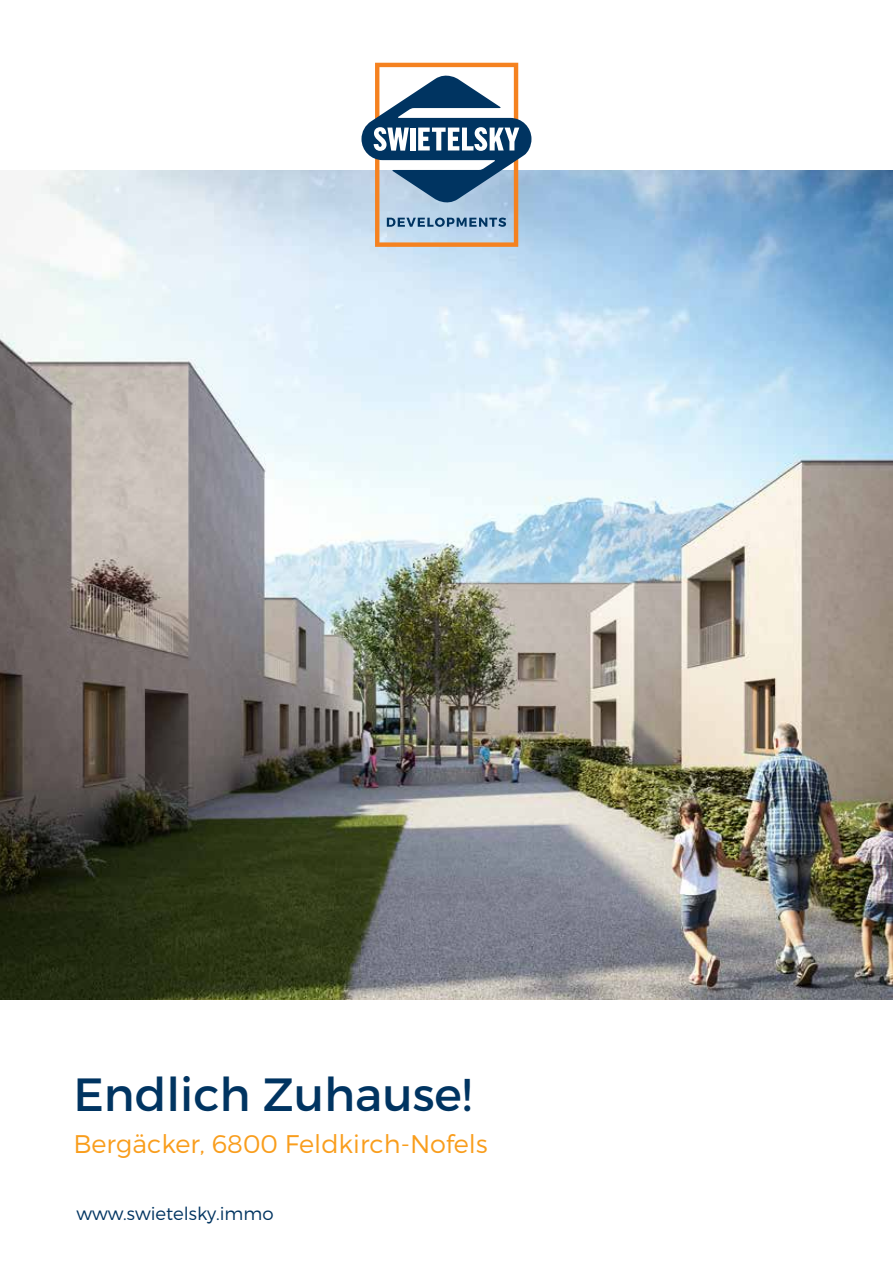
<style>
.page{position:relative;width:893px;height:1263px;background:#fff}
.page>*{position:absolute;margin:0;border:0;box-sizing:border-box;transform-origin:0 0}
.t1{font:46.5px "Montserrat";color:#003461}
.t2{font:300 25.5px "Montserrat";color:#f99d1c}
.t3{font:300 18px "Montserrat";color:#003461}
</style>
<div class="page">
<img style="left:0;top:170px;width:893px;height:829px">
<svg style="left:361px;top:63px;width:170px;height:184px"></svg>
<h1 class="t1" style="left:73px;top:1066px;width:400px">Endlich Zuhause!</h1>
<p class="t2" style="left:73px;top:1129px;width:416px">Bergäcker, 6800 Feldkirch-Nofels</p>
<p class="t3" style="left:77px;top:1202px;width:199px">www.swietelsky.immo</p>
</div>
